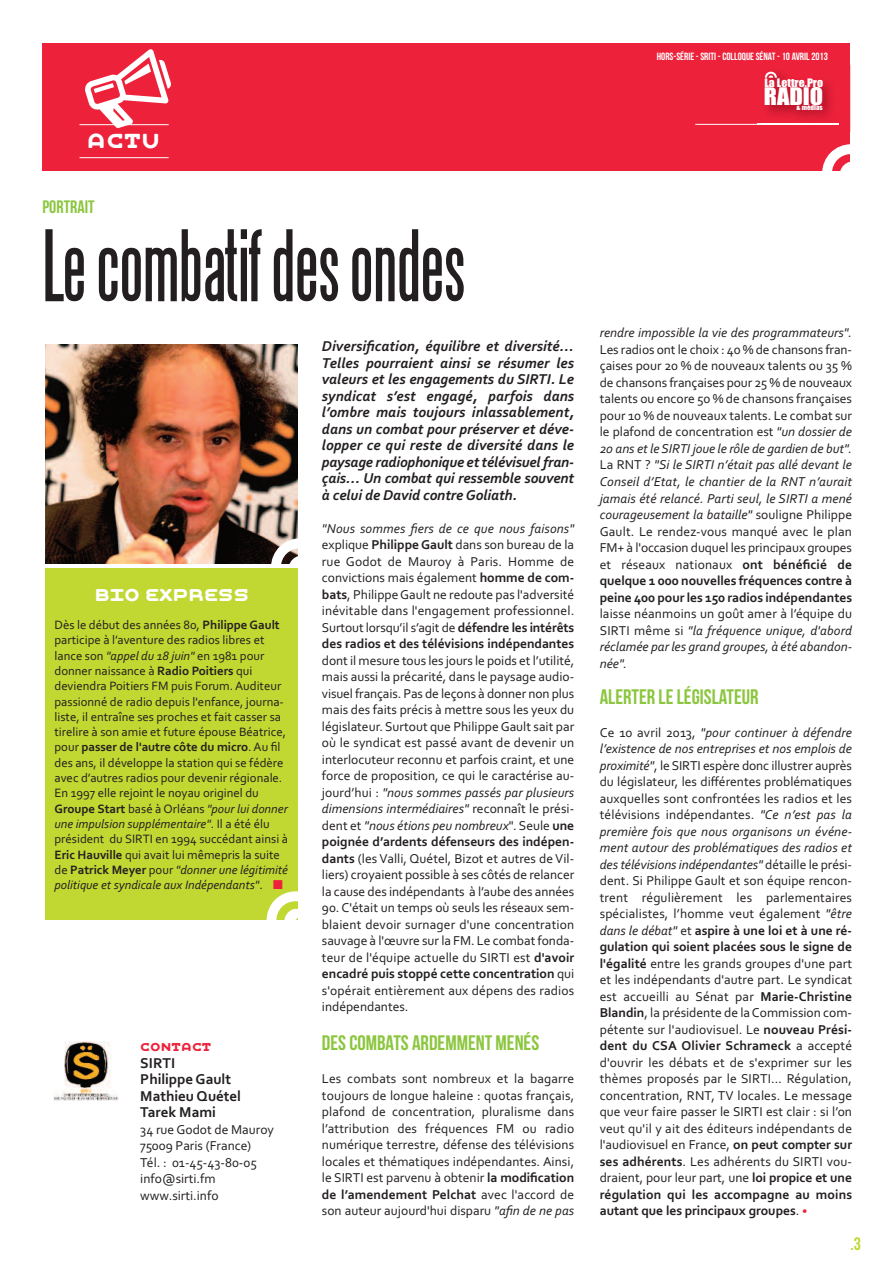
<style>
.page{position:relative;width:893px;height:1263px;background:#fff}
.page>*{position:absolute;margin:0;border:0;box-sizing:border-box;transform-origin:0 0}
.t1{font:90px "Steelfish";letter-spacing:-.01em;color:#231f20}
.t2{font:22.35px "Impact";color:#fff;scale:1.09 1}
.t3{font:700 21.45px "Moby";color:#fff}
.t4{font:21px "Bebas Neue";color:#8bc63e}
.t5{font:700 18px "Moby";letter-spacing:-.025em;color:#fff}
.t6{font:18px "Bebas Neue";color:#8bc63e}
.t7{font:18px "Bebas Neue";color:#c1d732}
.t8{font:italic 700 15px/16.5px "Corbel";letter-spacing:-.005em;color:#231f20;text-align:justify}
.t9{font:700 15px/16.5px "Corbel";color:#231f20}
.t10{font:13.5px/16.5px "Corbel";color:#231f20;text-align:justify}
.t11{font:italic 13.5px/16.5px "Corbel";letter-spacing:.005em;color:#231f20;text-align:justify}
.t12{font:12.75px/15.3px "Corbel";color:#231f20}
.t13{font:700 12px "Moby";letter-spacing:-.015em;color:#ed213a}
.t14{font:10.8px "Impact";color:#fff;scale:1.09 1}
.t15{font:10.5px "Bebas Neue";color:#fff}
.t16{font:6.3px "Impact";color:#fff;scale:1.09 1}
.s1{font-weight:700}
.s2{font-style:italic}
.s3{color:#ed213a}
.s4{font-style:normal}
.s5{font-size:12px;color:#ed213a}
</style>
<div class="page">
<img style="left:46px;top:344px;width:252px;height:220px">
<svg style="left:271px;top:538px;width:27px;height:26px"></svg>
<div style="left:43px;top:43px;width:807px;height:127px;background:#ed213a"></div>
<svg style="left:822px;top:144px;width:28px;height:27px"></svg>
<hr style="left:695px;top:124px;width:144px;height:1px;background:#fff">
<img style="left:757px;top:65px;width:94px;height:67px">
<img style="left:757px;top:124px;width:82px;height:1px">
<svg style="left:765px;top:72px;width:12px;height:6px"></svg>
<svg style="left:85px;top:49px;width:86px;height:79px"></svg>
<hr style="left:80px;top:124px;width:89px;height:1px;background:#fff">
<hr style="left:80px;top:157px;width:89px;height:1px;background:#fff">
<img style="left:54px;top:1042px;width:64px;height:59px">
<div style="left:46px;top:568px;width:252px;height:352px;background:#c1d732"></div>
<svg style="left:267px;top:891px;width:31px;height:29px"></svg>
<h3 class="t3" style="left:86px;top:127px;width:76px">ACTU</h3>
<h3 class="t6" style="left:43px;top:197px;width:54px">PORTRAIT</h3>
<h1 class="t1" style="left:43px;top:218px;width:425px">Lecombatifdesondes</h1>
<h3 class="t5" style="left:94px;top:583px;width:156px">BIO EXPRESS</h3>
<p class="t12" style="left:55px;top:617px;width:235px">Dès le début des années 80, <span class="s1">Philippe Gault </span>participe à l’aventure des radios libres et lance son <span class="s2">"appel du 18 juin"</span> en 1981 pour donner naissance à <span class="s1">Radio Poitiers</span> qui deviendra Poitiers FM puis Forum. Auditeur passionné de radio depuis l'enfance, journa&shy;liste, il entraîne ses proches et fait casser sa tirelire à son amie et future épouse Béatrice, pour <span class="s1">passer de l'autre côte du micro</span>. Au fil des ans, il développe la station qui se fédère avec d’autres radios pour devenir régionale.<br>En 1997 elle rejoint le noyau originel du <span class="s1">Groupe Start</span> basé à Orléans <span class="s2">"pour lui donner une impulsion supplémentaire"</span>. Il a été élu président du SIRTI en 1994 succédant ainsi à <span class="s1">Eric Hauville</span> qui avait lui mêmepris la suite de <span class="s1">Patrick Meyer</span> pour <span class="s2">"donner une légitimité politique et syndicale aux Indépendants"</span>. <span class="s3">■</span></p>
<p class="t13" style="left:140px;top:1039px;width:72px">CONTACT</p>
<p class="t9" style="left:140px;top:1054px;width:102px">SIRTI<br>Philippe Gault<br>Mathieu Quétel<br>Tarek Mami</p>
<p class="t10" style="left:140px;top:1121px;width:135px;text-align:left">34 rue Godot de Mauroy<br>75009 Paris (France)<br>Tél. : 01-45-43-80-05 info@sirti.fm www.sirti.info</p>
<p class="t8" style="left:322px;top:338px;width:254px">Diversification, équilibre et diversité… Telles pourraient ainsi se résumer les valeurs et les engagements du SIRTI. Le syndicat s’est engagé, parfois dans l’ombre mais toujours inlassablement, dans un combat pour préserver et déve&shy;lopper ce qui reste de diversité dans le paysage radiophonique et télévisuelfran&shy;çais… Un combat qui ressemble souvent à celui de David contre Goliath.</p>
<p class="t10" style="left:322px;top:520px;width:254px"><span class="s2">"Nous sommes fiers de ce que nous faisons" </span>explique <span class="s1">PhilippeGault</span> dans son bureau de la rue Godot de Mauroy à Paris. Homme de convictions mais également <span class="s1">homme de com&shy;bats</span>, PhilippeGault ne redoute pas l'adversité inévitable dans l'engagement professionnel.<br>Surtout lorsqu’il s’agit de <span class="s1">défendre les intérêts des radios et des télévisions indépendantes</span></p>
<p class="t10" style="left:322px;top:652px;width:254px">dont il mesure tous les jours le poids et l’utilité, mais aussi la précarité, dans le paysage audio&shy;visuel français. Pas de leçons à donner non plus mais des faits précis à mettre sous les yeux du législateur. Surtout que PhilippeGault sait par où le syndicat est passé avant de devenir un interlocuteur reconnu et parfois craint, et une force de proposition, ce qui le caractérise au&shy;jourd’hui : <span class="s2">"nous sommes passés par plusieurs dimensions intermédiaires"</span> reconnaît le prési&shy;dent et <span class="s2">"nous étions peu nombreux</span>". Seule <span class="s1">une poignée d’ardents défenseurs des indépen&shy;dants</span> (les Valli, Quétel, Bizot et autres de Vil&shy;liers) croyaient possible à ses côtés de relancer la cause des indépendants à l’aube des années</p>
<p class="t10" style="left:322px;top:899px;width:254px">90. C'était un temps où seuls les réseaux sem&shy;blaient devoir surnager d'une concentration sauvage à l'œuvre sur la FM. Le combat fonda&shy;teur de l'équipe actuelle du SIRTI est <span class="s1">d'avoir encadré puis stoppé cette concentration</span> qui s'opérait entièrement aux dépens des radios indépendantes.</p>
<h3 class="t4" style="left:322px;top:1030px;width:219px">DES COMBATS ARDEMMENT MENÉS</h3>
<p class="t10" style="left:322px;top:1070px;width:254px">Les combats sont nombreux et la bagarre toujours de longue haleine : quotas français, plafond de concentration, pluralisme dans l’attribution des fréquences FM ou radio numérique terrestre, défense des télévisions locales et thématiques indépendantes. Ainsi, le SIRTI est parvenu à obtenir <span class="s1">la modification de l’amendement Pelchat</span> avec l'accord de son auteur aujourd'hui disparu <span class="s2">"afin de ne pas</span></p>
<p class="t15" style="left:657px;top:50px;width:173px">HORS-SÉRIE - SRITI -COLLOQUE SÉNAT -10 AVRIL 2013</p>
<p class="t14" style="left:764px;top:77px;width:55px">La Lettre.Pro</p>
<p class="t16" style="left:796px;top:104px;width:26px">&amp; médias</p>
<h2 class="t2" style="left:764px;top:85px;width:56px">RADIO</h2>
<p class="t11" style="left:600px;top:325px;width:254px">rendre impossible la vie des programmateurs".</p>
<p class="t10" style="left:600px;top:341px;width:254px">Les radios ont le choix : 40 % de chansons fran&shy;çaises pour 20 % de nouveaux talents ou 35 % de chansons françaises pour 25 % de nouveaux talents ou encore 50 % de chansons françaises pour 10 % de nouveaux talents. Le combat sur le plafond de concentration est <span class="s2">"un dossier de 20 ans et leSIRTI joue le rôle de gardien de but".<br></span>La RNT ? <span class="s2">"Si le SIRTI n’était pas allé devant le Conseil d’Etat, le chantier de la RNT n’aurait jamais été relancé. Parti seul, le SIRTI a mené courageusement la bataille"</span> souligne Philippe Gault. Le rendez-vous manqué avec le plan FM+ à l'occasion duquel les principaux groupes et réseaux nationaux <span class="s1">ont bénéficié de quelque 1 000 nouvelles fréquences contre à peine 400 pour les 150 radios indépendantes</span></p>
<p class="t11" style="left:600px;top:605px;width:254px"><span class="s4">laisse néanmoins un goût amer à l’équipe du SIRTI même si</span> "la fréquence unique, d'abord réclamée par les grand groupes, à été abandon&shy;née".</p>
<h3 class="t4" style="left:600px;top:684px;width:160px">ALERTER LE LÉGISLATEUR</h3>
<p class="t10" style="left:600px;top:724px;width:254px">Ce 10 avril 2013, <span class="s2">"pour continuer à défendre l’existence de nos entreprises et nos emplois de proximité"</span>, leSIRTI espère donc illustrer auprès du législateur, les différentes problématiques auxquelles sont confrontées les radios et les télévisions indépendantes. <span class="s2">"Ce n’est pas la première fois que nous organisons un événe&shy;ment autour des problématiques des radios et des télévisions indépendantes"</span> détaille le prési&shy;dent. Si Philippe Gault et son équipe rencon&shy;trent régulièrement les parlementaires spécialistes, l’homme veut également <span class="s2">"être dans le débat"</span> et <span class="s1">aspire à une loi et à une ré&shy;gulation qui soient placées sous le signe de l'égalité</span> entre les grands groupes d'une part et les indépendants d'autre part. Le syndicat est accueilli au Sénat par <span class="s1">Marie-Christine Blandin</span>, la présidente de laCommission com&shy;pétente sur l'audiovisuel. Le <span class="s1">nouveau Prési&shy;dent du CSA Olivier Schrameck</span> a accepté d'ouvrir les débats et de s'exprimer sur les thèmes proposés par le SIRTI… Régulation, concentration, RNT, TV locales. Le message que veur faire passer le SIRTI est clair : si l’on veut qu'il y ait des éditeurs indépendants de l'audiovisuel en France, <span class="s1">on peut compter sur ses adhérents</span>. Les adhérents du SIRTI vou&shy;draient, pour leur part, une <span class="s1">loi propice et une régulation qui les accompagne au moins autant que les principaux groupes</span>. <span class="s5">•</span></p>
<h3 class="t7" style="left:850px;top:1233px;width:12px">.3</h3>
</div>
